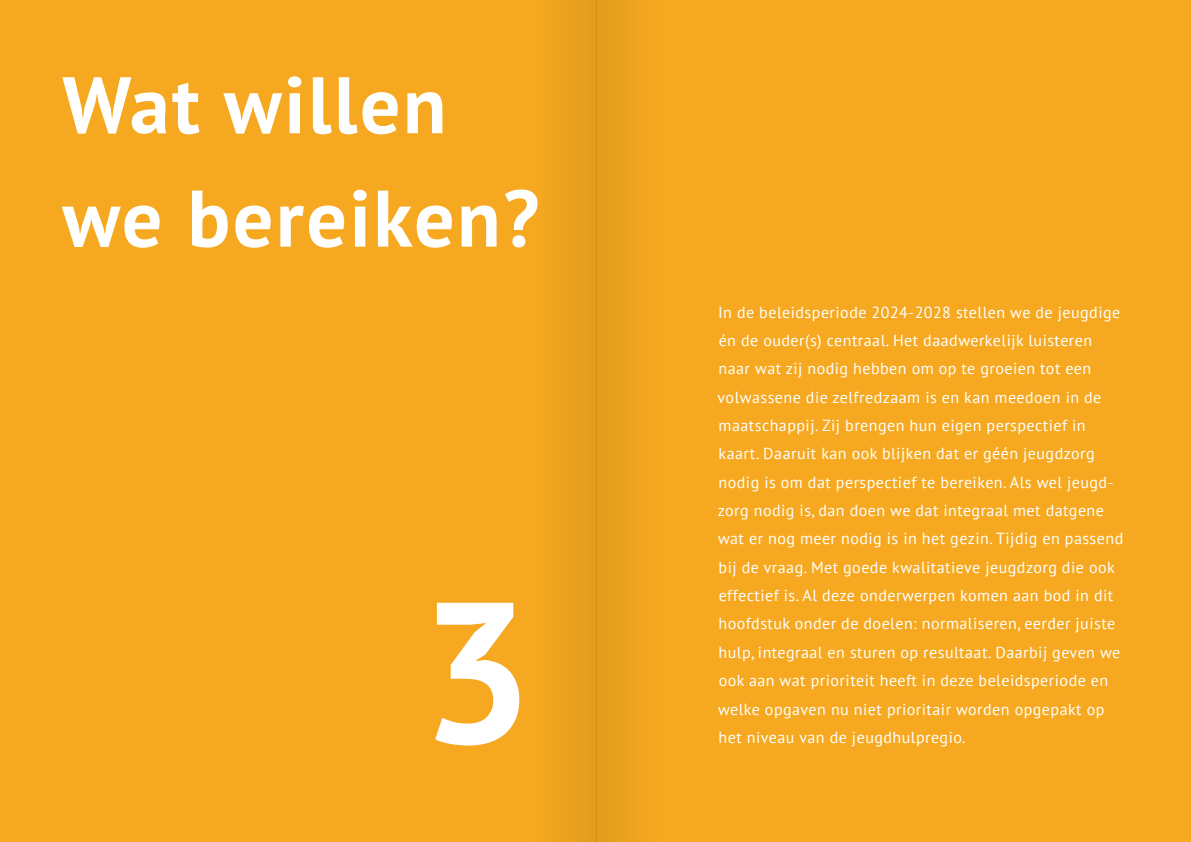
<style>
.page{position:relative;width:1191px;height:842px;background:#f6a920}
.page>*{position:absolute;margin:0;border:0;box-sizing:border-box;transform-origin:0 0}
.t1{font:700 200px "PT Sans";color:#fff}
.t2{font:700 80px/113.4px "PT Sans";letter-spacing:.03em;color:#fff}
.t3{font:16px/28.4px "PT Sans";letter-spacing:.03em;color:#fff}
</style>
<div class="page">
<div style="left:533px;top:0;width:63px;height:842px;background:#eda31e"></div>
<div style="left:596px;top:0;width:63px;height:842px;background:#eca21e"></div>
<h2 class="t2" style="left:62px;top:47px;width:478px">Wat willen we bereiken?</h2>
<h1 class="t1" style="left:420px;top:539px;width:115px">3</h1>
<p class="t3" style="left:717px;top:297px;width:407px">In de beleidsperiode 2024-2028 stellen we de jeugdige én de ouder(s) centraal. Het daadwerkelijk luisteren naar wat zij nodig hebben om op te groeien tot een volwassene die zelfredzaam is en kan meedoen in de maatschappij. Zij brengen hun eigen perspectief in kaart. Daaruit kan ook blijken dat er géén jeugdzorg nodig is om dat perspectief te bereiken. Als wel jeugd&shy;zorg nodig is, dan doen we dat integraal met datgene wat er nog meer nodig is in het gezin. Tijdig en passend bij de vraag. Met goede kwalitatieve jeugdzorg die ook effectief is. Al deze onderwerpen komen aan bod in dit hoofdstuk onder de doelen: normaliseren, eerder juiste hulp, integraal en sturen op resultaat. Daarbij geven we ook aan wat prioriteit heeft in deze beleidsperiode en welke opgaven nu niet prioritair worden opgepakt op het niveau van de jeugdhulpregio.</p>
</div>
